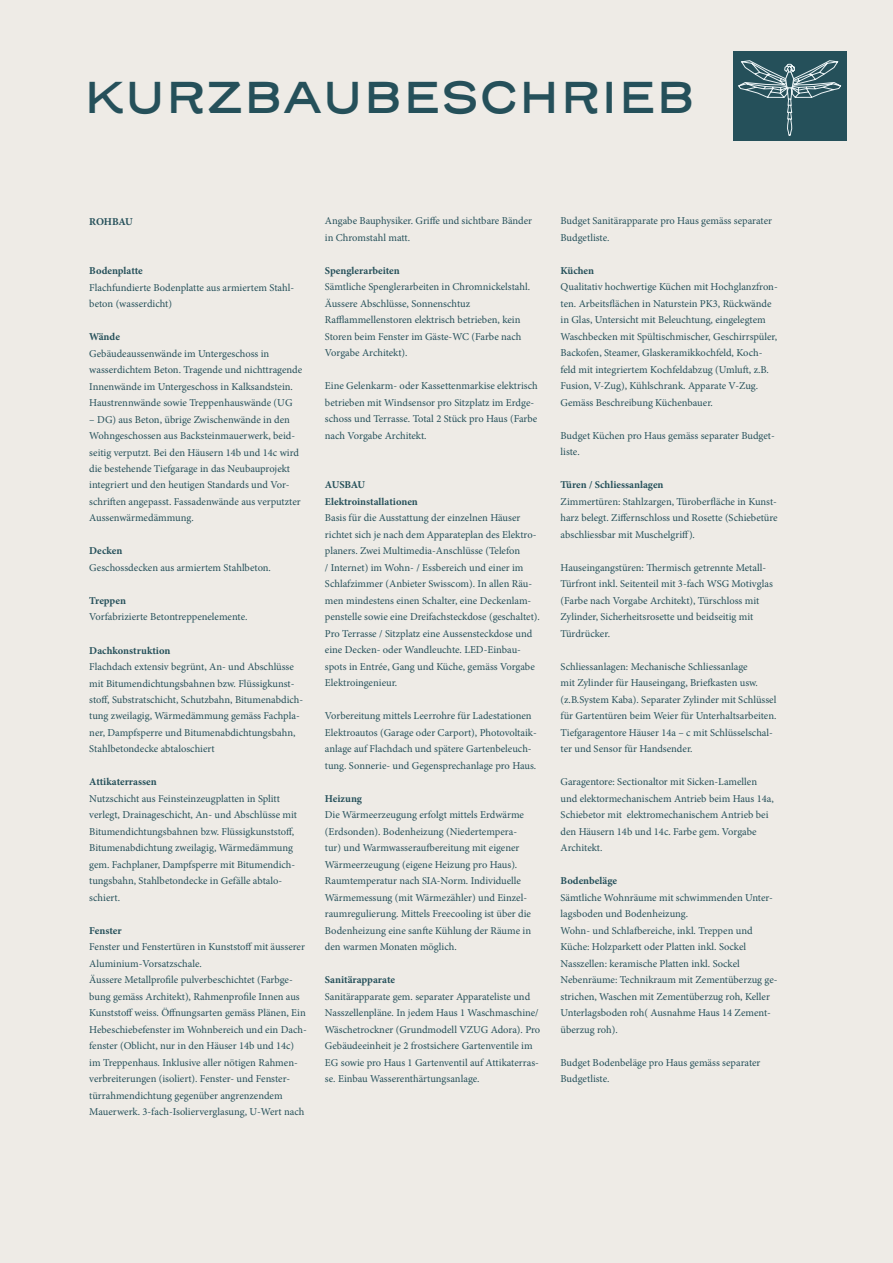
<style>
.page{position:relative;width:893px;height:1263px;background:#eeebe6}
.page>*{position:absolute;margin:0;border:0;box-sizing:border-box;transform-origin:0 0}
.t1{font:600 45px "Henderson Sans Basic";color:#25505a}
.t2{font:10.5px/16.5px "Minion Pro";color:#25505a}
.t3{font:700 10.5px/16.5px "Minion Pro";color:#25505a}
</style>
<div class="page">
<div style="left:733px;top:51px;width:114px;height:89px;background:#25505a"></div>
<svg style="left:738px;top:60px;width:103px;height:76px"></svg>
<h1 class="t1" style="left:84px;top:68px;width:613px">KURZBAUBESCHRIEB</h1>
<p class="t3" style="left:89px;top:213px;width:45px">ROHBAU</p>
<p class="t3" style="left:89px;top:262px;width:55px">Bodenplatte</p>
<p class="t2" style="left:89px;top:279px;width:207px">Flachfundierte Bodenplatte aus armiertem Stahl&shy;beton (wasserdicht)</p>
<p class="t3" style="left:89px;top:328px;width:32px">Wände</p>
<p class="t2" style="left:89px;top:345px;width:214px">Gebäudeaussenwände im Untergeschoss in wasserdichtem Beton. Tragende und nichttragende Innenwände im Untergeschoss in Kalksandstein.<br>Haustrennwände sowie Treppenhauswände (UG</p>
<p class="t2" style="left:89px;top:411px;width:213px">– DG) aus Beton, übrige Zwischenwände in den Wohngeschossen aus Backsteinmauerwerk, beid&shy;seitig verputzt. Bei den Häusern 14b und 14c wird die bestehende Tiefgarage in das Neubauprojekt integriert und den heutigen Standards und Vor&shy;schriften angepasst. Fassadenwände aus verputzter Aussenwärmedämmung.</p>
<p class="t3" style="left:89px;top:543px;width:35px">Decken</p>
<p class="t2" style="left:89px;top:559px;width:183px">Geschossdecken aus armiertem Stahlbeton.</p>
<p class="t3" style="left:89px;top:592px;width:38px">Treppen</p>
<p class="t2" style="left:89px;top:609px;width:160px">Vorfabrizierte Betontreppenelemente.</p>
<p class="t3" style="left:89px;top:642px;width:83px">Dachkonstruktion</p>
<p class="t2" style="left:89px;top:658px;width:215px">Flachdach extensiv begrünt, An- und Abschlüsse mit Bitumendichtungsbahnen bzw. Flüssigkunst&shy;stoff, Substratschicht, Schutzbahn, Bitumenabdich&shy;tung zweilagig, Wärmedämmung gemäss Fachpla&shy;ner, Dampfsperre und Bitumenabdichtungsbahn, Stahlbetondecke abtaloschiert</p>
<p class="t3" style="left:89px;top:774px;width:69px">Attikaterrassen</p>
<p class="t2" style="left:89px;top:790px;width:209px">Nutzschicht aus Feinsteinzeugplatten in Splitt verlegt, Drainageschicht, An- und Abschlüsse mit Bitumendichtungsbahnen bzw. Flüssigkunststoff, Bitumenabdichtung zweilagig, Wärmedämmung gem. Fachplaner, Dampfsperre mit Bitumendich&shy;tungsbahn, Stahlbetondecke in Gefälle abtalo&shy;schiert.</p>
<p class="t3" style="left:89px;top:922px;width:34px">Fenster</p>
<p class="t2" style="left:89px;top:939px;width:219px">Fenster und Fenstertüren in Kunststoff mit äusserer Aluminium-Vorsatzschale.<br>Äussere Metallprofile pulverbeschichtet (Farbge&shy;bung gemäss Architekt), Rahmenprofile Innen aus Kunststoff weiss. Öffnungsarten gemäss Plänen, Ein Hebeschiebefenster im Wohnbereich und ein Dach&shy;fenster (Oblicht, nur in den Häuser 14b und 14c) im Treppenhaus. Inklusive aller nötigen Rahmen&shy;verbreiterungen (isoliert). Fenster- und Fenster&shy;türrahmendichtung gegenüber angrenzendem Mauerwerk. 3-fach-Isolierverglasung, U-Wert nach</p>
<p class="t2" style="left:325px;top:213px;width:209px">Angabe Bauphysiker. Griffe und sichtbare Bänder in Chromstahl matt.</p>
<p class="t3" style="left:325px;top:262px;width:76px">Spenglerarbeiten</p>
<p class="t2" style="left:325px;top:279px;width:207px">Sämtliche Spenglerarbeiten in Chromnickelstahl.<br>Äussere Abschlüsse, Sonnenschtuz Rafflammellenstoren elektrisch betrieben, kein Storen beim Fenster im Gäste-WC (Farbe nach Vorgabe Architekt).</p>
<p class="t2" style="left:325px;top:378px;width:214px">Eine Gelenkarm- oder Kassettenmarkise elektrisch betrieben mit Windsensor pro Sitzplatz im Erdge&shy;schoss und Terrasse. Total 2 Stück pro Haus (Farbe nach Vorgabe Architekt.</p>
<p class="t3" style="left:325px;top:477px;width:94px">AUSBAU<br>Elektroinstallationen</p>
<p class="t2" style="left:325px;top:510px;width:216px">Basis für die Ausstattung der einzelnen Häuser richtet sich je nach dem Apparateplan des Elektro&shy;planers. Zwei Multimedia-Anschlüsse (Telefon<br>/ Internet) im Wohn- / Essbereich und einer im Schlafzimmer (Anbieter Swisscom). In allen Räu&shy;men mindestens einen Schalter, eine Deckenlam&shy;penstelle sowie eine Dreifachsteckdose (geschaltet).<br>Pro Terrasse / Sitzplatz eine Aussensteckdose und eine Decken- oder Wandleuchte. LED-Einbau&shy;spots in Entrée, Gang und Küche, gemäss Vorgabe Elektroingenieur.</p>
<p class="t2" style="left:325px;top:708px;width:213px">Vorbereitung mittels Leerrohre für Ladestationen Elektroautos (Garage oder Carport), Photovoltaik&shy;anlage auf Flachdach und spätere Gartenbeleuch&shy;tung. Sonnerie- und Gegensprechanlage pro Haus.</p>
<p class="t3" style="left:325px;top:790px;width:39px">Heizung</p>
<p class="t2" style="left:325px;top:807px;width:208px">Die Wärmeerzeugung erfolgt mittels Erdwärme (Erdsonden). Bodenheizung (Niedertempera&shy;tur) und Warmwasseraufbereitung mit eigener Wärmeerzeugung (eigene Heizung pro Haus).<br>Raumtemperatur nach SIA-Norm. Individuelle Wärmemessung (mit Wärmezähler) und Einzel&shy;raumregulierung. Mittels Freecooling ist über die Bodenheizung eine sanfte Kühlung der Räume in den warmen Monaten möglich.</p>
<p class="t3" style="left:325px;top:971px;width:72px">Sanitärapparate</p>
<p class="t2" style="left:325px;top:988px;width:217px">Sanitärapparate gem. separater Apparateliste und Nasszellenpläne. In jedem Haus 1 Waschmaschine/ Wäschetrockner (Grundmodell VZUG Adora). Pro Gebäudeeinheit je 2 frostsichere Gartenventile im EG sowie pro Haus 1 Gartenventil auf Attikaterras&shy;se. Einbau Wasserenthärtungsanlage.</p>
<p class="t2" style="left:561px;top:213px;width:213px">Budget Sanitärapparate pro Haus gemäss separater<br>Budgetliste.</p>
<p class="t3" style="left:561px;top:262px;width:35px">Küchen</p>
<p class="t2" style="left:561px;top:279px;width:219px">Qualitativ hochwertige Küchen mit Hochglanzfron&shy;ten. Arbeitsflächen in Naturstein PK3, Rückwände in Glas, Untersicht mit Beleuchtung, eingelegtem Waschbecken mit Spültischmischer, Geschirrspüler, Backofen, Steamer, Glaskeramikkochfeld, Koch&shy;feld mit integriertem Kochfeldabzug (Umluft, z.B.<br>Fusion, V-Zug), Kühlschrank. Apparate V-Zug.<br>Gemäss Beschreibung Küchenbauer.</p>
<p class="t2" style="left:561px;top:427px;width:216px">Budget Küchen pro Haus gemäss separater Budget&shy;liste.</p>
<p class="t3" style="left:561px;top:476px;width:105px">Türen / Schliessanlagen</p>
<p class="t2" style="left:561px;top:493px;width:219px;text-align:justify">Zimmertüren: Stahlzargen, Türoberfläche in Kunst&shy;harz belegt. Ziffernschloss und Rosette (Schiebetüre abschliessbar mit Muschelgriff).</p>
<p class="t2" style="left:561px;top:559px;width:214px">Hauseingangstüren: Thermisch getrennte Metall-Türfront inkl. Seitenteil mit 3-fach WSG Motivglas (Farbe nach Vorgabe Architekt), Türschloss mit Zylinder, Sicherheitsrosette und beidseitig mit Türdrücker.</p>
<p class="t2" style="left:561px;top:658px;width:218px">Schliessanlagen: Mechanische Schliessanlage<br>mit Zylinder für Hauseingang, Briefkasten usw. (z.B.System Kaba). Separater Zylinder mit Schlüssel für Gartentüren beim Weier für Unterhaltsarbeiten.<br>Tiefgaragentore Häuser 14a – c mit Schlüsselschal&shy;ter und Sensor für Handsender.</p>
<p class="t2" style="left:561px;top:774px;width:215px">Garagentore: Sectionaltor mit Sicken-Lamellen und elektormechanischem Antrieb beim Haus 14a, Schiebetor mit elektromechanischem Antrieb bei den Häusern 14b und 14c. Farbe gem. Vorgabe Architekt.</p>
<p class="t3" style="left:561px;top:872px;width:58px">Bodenbeläge</p>
<p class="t2" style="left:561px;top:889px;width:219px">Sämtliche Wohnräume mit schwimmenden Unter&shy;lagsboden und Bodenheizung.<br>Wohn- und Schlafbereiche, inkl. Treppen und Küche: Holzparkett oder Platten inkl. Sockel Nasszellen: keramische Platten inkl. Sockel Nebenräume: Technikraum mit Zementüberzug ge&shy;strichen, Waschen mit Zementüberzug roh, Keller Unterlagsboden roh( Ausnahme Haus 14 Zement&shy;überzug roh).</p>
<p class="t2" style="left:561px;top:1054px;width:201px">Budget Bodenbeläge pro Haus gemäss separater<br>Budgetliste.</p>
</div>
